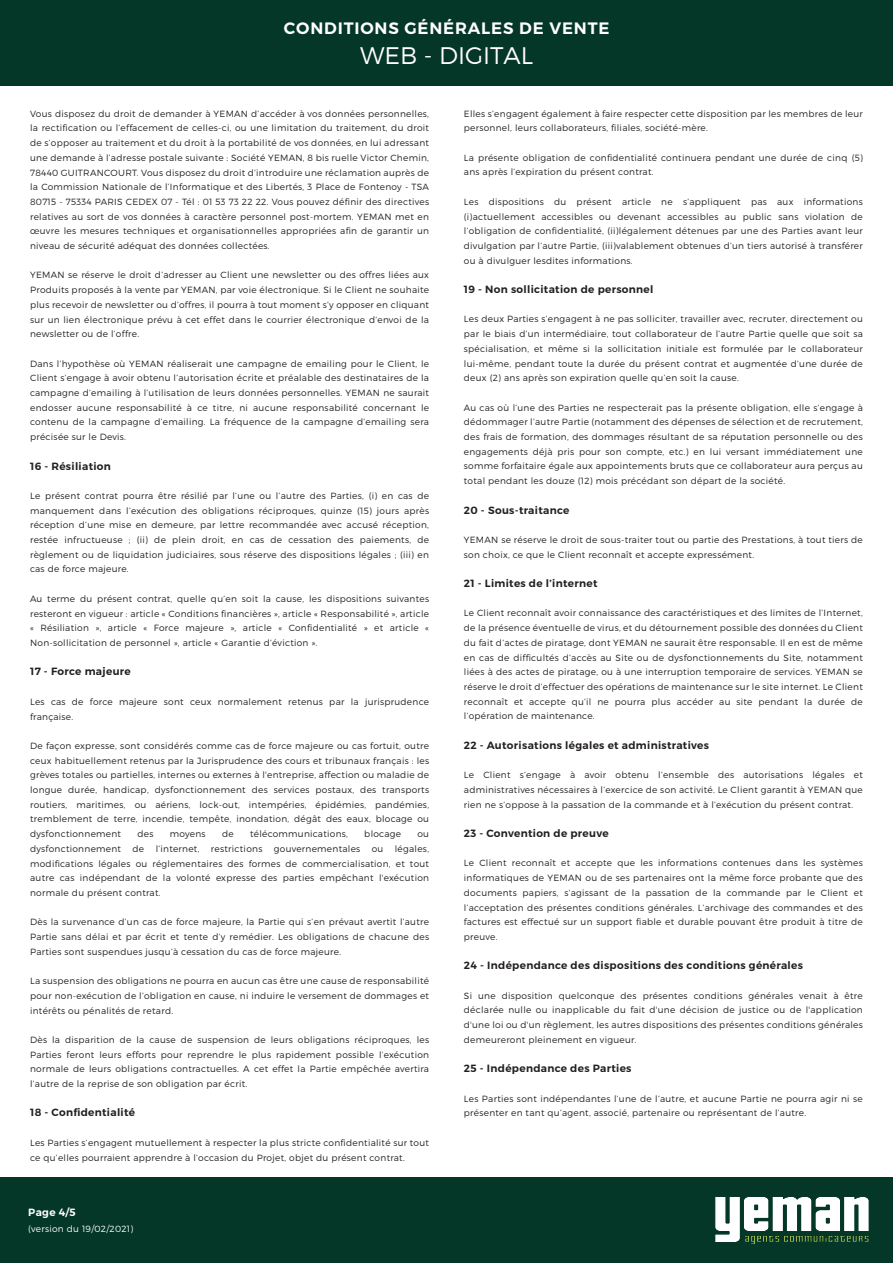
<style>
.page{position:relative;width:893px;height:1263px;background:#fff}
.page>*{position:absolute;margin:0;border:0;box-sizing:border-box;transform-origin:0 0}
.t1{font:300 24px "Montserrat";color:#fff}
.t2{font:600 16.5px "Montserrat";letter-spacing:.05em;color:#fff}
.t3{font:600 10.5px "Montserrat";letter-spacing:.03em;color:#231f20}
.t4{font:600 10.5px "Montserrat";color:#fff}
.t5{font:300 9px/14.7px "Montserrat";letter-spacing:.03em;color:#231f20;text-align:justify}
.t6{font:300 9px "Montserrat";letter-spacing:.03em;color:#fff}
</style>
<div class="page">
<div style="left:0;top:1178px;width:893px;height:85px;background:#043728"></div>
<div style="left:0;top:0;width:893px;height:85px;background:#043728"></div>
<svg style="left:715px;top:1197px;width:154px;height:47px"></svg>
<h2 class="t2" style="left:284px;top:18px;width:327px">CONDITIONS GÉNÉRALES DE VENTE</h2>
<h1 class="t1" style="left:360px;top:41px;width:175px">WEB - DIGITAL</h1>
<p class="t5" style="left:30px;top:106px;width:400px">Vous disposez du droit de demander à YEMAN d’accéder à vos données personnelles, la rectification ou l’effacement de celles-ci, ou une limitation du traitement, du droit de s’opposer au traitement et du droit à la portabilité de vos données, en lui adressant une demande à l’adresse postale suivante : Société YEMAN, 8 bis ruelle Victor Chemin, 78440 GUITRANCOURT. Vous disposez du droit d’introduire une réclamation auprès de la Commission Nationale de l’Informatique et des Libertés, 3 Place de Fontenoy - TSA 80715 - 75334 PARIS CEDEX 07 - Tél : 01 53 73 22 22. Vous pouvez définir des directives relatives au sort de vos données à caractère personnel post-mortem. YEMAN met en œuvre les mesures techniques et organisationnelles appropriées afin de garantir un niveau de sécurité adéquat des données collectées.</p>
<p class="t5" style="left:30px;top:268px;width:400px">YEMAN se réserve le droit d’adresser au Client une newsletter ou des offres liées aux Produits proposés à la vente par YEMAN, par voie électronique. Si le Client ne souhaite plus recevoir de newsletter ou d’offres, il pourra à tout moment s’y opposer en cliquant sur un lien électronique prévu à cet effet dans le courrier électronique d’envoi de la newsletter ou de l’offre.</p>
<p class="t5" style="left:30px;top:356px;width:400px">Dans l’hypothèse où YEMAN réaliserait une campagne de emailing pour le Client, le Client s’engage à avoir obtenu l’autorisation écrite et préalable des destinataires de la campagne d’emailing à l’utilisation de leurs données personnelles. YEMAN ne saurait endosser aucune responsabilité à ce titre, ni aucune responsabilité concernant le contenu de la campagne d’emailing. La fréquence de la campagne d’emailing sera précisée sur le Devis.</p>
<p class="t3" style="left:30px;top:459px;width:82px">16 - Résiliation</p>
<p class="t5" style="left:30px;top:488px;width:400px">Le présent contrat pourra être résilié par l’une ou l’autre des Parties, (i) en cas de manquement dans l’exécution des obligations réciproques, quinze (15) jours après réception d’une mise en demeure, par lettre recommandée avec accusé réception, restée infructueuse ; (ii) de plein droit, en cas de cessation des paiements, de règlement ou de liquidation judiciaires, sous réserve des dispositions légales ; (iii) en cas de force majeure.</p>
<p class="t5" style="left:30px;top:591px;width:400px">Au terme du présent contrat, quelle qu’en soit la cause, les dispositions suivantes resteront en vigueur : article « Conditions financières », article « Responsabilité », article « Résiliation », article « Force majeure », article « Confidentialité » et article « Non-sollicitation de personnel », article « Garantie d’éviction ».</p>
<p class="t3" style="left:30px;top:665px;width:102px">17 - Force majeure</p>
<p class="t5" style="left:30px;top:694px;width:400px">Les cas de force majeure sont ceux normalement retenus par la jurisprudence française.</p>
<p class="t5" style="left:30px;top:738px;width:400px">De façon expresse, sont considérés comme cas de force majeure ou cas fortuit, outre ceux habituellement retenus par la Jurisprudence des cours et tribunaux français : les grèves totales ou partielles, internes ou externes à l'entreprise, affection ou maladie de longue durée, handicap, dysfonctionnement des services postaux, des transports routiers, maritimes, ou aériens, lock-out, intempéries, épidémies, pandémies, tremblement de terre, incendie, tempête, inondation, dégât des eaux, blocage ou dysfonctionnement</p>
<p class="t5" style="left:137px;top:826px;width:18px">des</p>
<p class="t5" style="left:170px;top:826px;width:37px">moyens</p>
<p class="t5" style="left:222px;top:826px;width:13px">de</p>
<p class="t5" style="left:250px;top:826px;width:99px">télécommunications,</p>
<p class="t5" style="left:364px;top:826px;width:38px">blocage</p>
<p class="t5" style="left:417px;top:826px;width:13px">ou</p>
<p class="t5" style="left:30px;top:841px;width:400px;text-indent:365px">légales, modifications légales ou réglementaires des formes de commercialisation, et tout autre cas indépendant de la volonté expresse des parties empêchant l'exécution normale du présent contrat.</p>
<p class="t5" style="left:30px;top:915px;width:400px">Dès la survenance d’un cas de force majeure, la Partie qui s’en prévaut avertit l’autre Partie sans délai et par écrit et tente d’y remédier. Les obligations de chacune des Parties sont suspendues jusqu’à cessation du cas de force majeure.</p>
<p class="t5" style="left:30px;top:973px;width:400px">La suspension des obligations ne pourra en aucun cas être une cause de responsabilité pour non-exécution de l’obligation en cause, ni induire le versement de dommages et intérêts ou pénalités de retard.</p>
<p class="t5" style="left:30px;top:1032px;width:400px">Dès la disparition de la cause de suspension de leurs obligations réciproques, les Parties feront leurs efforts pour reprendre le plus rapidement possible l’exécution normale de leurs obligations contractuelles. A cet effet la Partie empêchée avertira l’autre de la reprise de son obligation par écrit.</p>
<p class="t3" style="left:30px;top:1106px;width:107px">18 - Confidentialité</p>
<p class="t5" style="left:30px;top:1135px;width:400px">Les Parties s’engagent mutuellement à respecter la plus stricte confidentialité sur tout ce qu’elles pourraient apprendre à l’occasion du Projet, objet du présent contrat.</p>
<p class="t5" style="left:30px;top:841px;width:93px">dysfonctionnement</p>
<p class="t5" style="left:133px;top:841px;width:13px">de</p>
<p class="t5" style="left:156px;top:841px;width:45px">l’internet,</p>
<p class="t5" style="left:211px;top:841px;width:53px">restrictions</p>
<p class="t5" style="left:274px;top:841px;width:88px">gouvernementales</p>
<p class="t5" style="left:372px;top:841px;width:13px">ou</p>
<p class="t4" style="left:28px;top:1205px;width:49px">Page 4/5</p>
<p class="t6" style="left:28px;top:1223px;width:107px">(version du 19/02/2021)</p>
<p class="t5" style="left:464px;top:106px;width:400px">Elles s’engagent également à faire respecter cette disposition par les membres de leur personnel, leurs collaborateurs, filiales, société-mère.</p>
<p class="t5" style="left:464px;top:150px;width:400px">La présente obligation de confidentialité continuera pendant une durée de cinq (5) ans après l’expiration du présent contrat.</p>
<p class="t5" style="left:464px;top:194px;width:400px">Les dispositions du présent article ne s’appliquent pas aux informations (i)actuellement accessibles ou devenant accessibles au public sans violation de l’obligation de confidentialité, (ii)légalement détenues par une des Parties avant leur divulgation par l’autre Partie, (iii)valablement obtenues d’un tiers autorisé à transférer ou à divulguer lesdites informations.</p>
<p class="t3" style="left:464px;top:283px;width:191px">19 - Non sollicitation de personnel</p>
<p class="t5" style="left:464px;top:312px;width:400px">Les deux Parties s’engagent à ne pas solliciter, travailler avec, recruter, directement ou par le biais d’un intermédiaire, tout collaborateur de l’autre Partie quelle que soit sa spécialisation, et même si la sollicitation initiale est formulée par le collaborateur lui-même, pendant toute la durée du présent contrat et augmentée d’une durée de deux (2) ans après son expiration quelle qu’en soit la cause.</p>
<p class="t5" style="left:464px;top:400px;width:400px">Au cas où l’une des Parties ne respecterait pas la présente obligation, elle s’engage à dédommager l’autre Partie (notamment des dépenses de sélection et de recrutement, des frais de formation, des dommages résultant de sa réputation personnelle ou des engagements déjà pris pour son compte, etc.) en lui versant immédiatement une somme forfaitaire égale aux appointements bruts que ce collaborateur aura perçus au total pendant les douze (12) mois précédant son départ de la société.</p>
<p class="t3" style="left:464px;top:503px;width:107px">20 - Sous-traitance</p>
<p class="t5" style="left:464px;top:532px;width:400px">YEMAN se réserve le droit de sous-traiter tout ou partie des Prestations, à tout tiers de son choix, ce que le Client reconnaît et accepte expressément.</p>
<p class="t3" style="left:464px;top:577px;width:135px">21 - Limites de l’internet</p>
<p class="t5" style="left:464px;top:606px;width:400px">Le Client reconnaît avoir connaissance des caractéristiques et des limites de l’Internet, de la présence éventuelle de virus, et du détournement possible des données du Client du fait d’actes de piratage, dont YEMAN ne saurait être responsable. Il en est de même en cas de difficultés d’accès au Site ou de dysfonctionnements du Site, notamment liées à des actes de piratage, ou à une interruption temporaire de services. YEMAN se réserve le droit d’effectuer des opérations de maintenance sur le site internet. Le Client reconnaît et accepte qu’il ne pourra plus accéder au site pendant la durée de l’opération de maintenance.</p>
<p class="t3" style="left:464px;top:738px;width:247px">22 - Autorisations légales et administratives</p>
<p class="t5" style="left:464px;top:767px;width:400px">Le Client s’engage à avoir obtenu l’ensemble des autorisations légales et administratives nécessaires à l’exercice de son activité. Le Client garantit à YEMAN que rien ne s’oppose à la passation de la commande et à l’exécution du présent contrat.</p>
<p class="t3" style="left:464px;top:827px;width:146px">23 - Convention de preuve</p>
<p class="t5" style="left:464px;top:856px;width:400px">Le Client reconnaît et accepte que les informations contenues dans les systèmes informatiques de YEMAN ou de ses partenaires ont la même force probante que des documents papiers, s’agissant de la passation de la commande par le Client et l’acceptation des présentes conditions générales. L’archivage des commandes et des factures est effectué sur un support fiable et durable pouvant être produit à titre de preuve.</p>
<p class="t3" style="left:464px;top:959px;width:341px">24 - Indépendance des dispositions des conditions générales</p>
<p class="t5" style="left:464px;top:988px;width:400px">Si une disposition quelconque des présentes conditions générales venait à être déclarée nulle ou inapplicable du fait d'une décision de justice ou de l'application d'une loi ou d'un règlement, les autres dispositions des présentes conditions générales demeureront pleinement en vigueur.</p>
<p class="t3" style="left:464px;top:1062px;width:169px">25 - Indépendance des Parties</p>
<p class="t5" style="left:464px;top:1091px;width:400px">Les Parties sont indépendantes l’une de l’autre, et aucune Partie ne pourra agir ni se présenter en tant qu’agent, associé, partenaire ou représentant de l’autre.</p>
</div>
